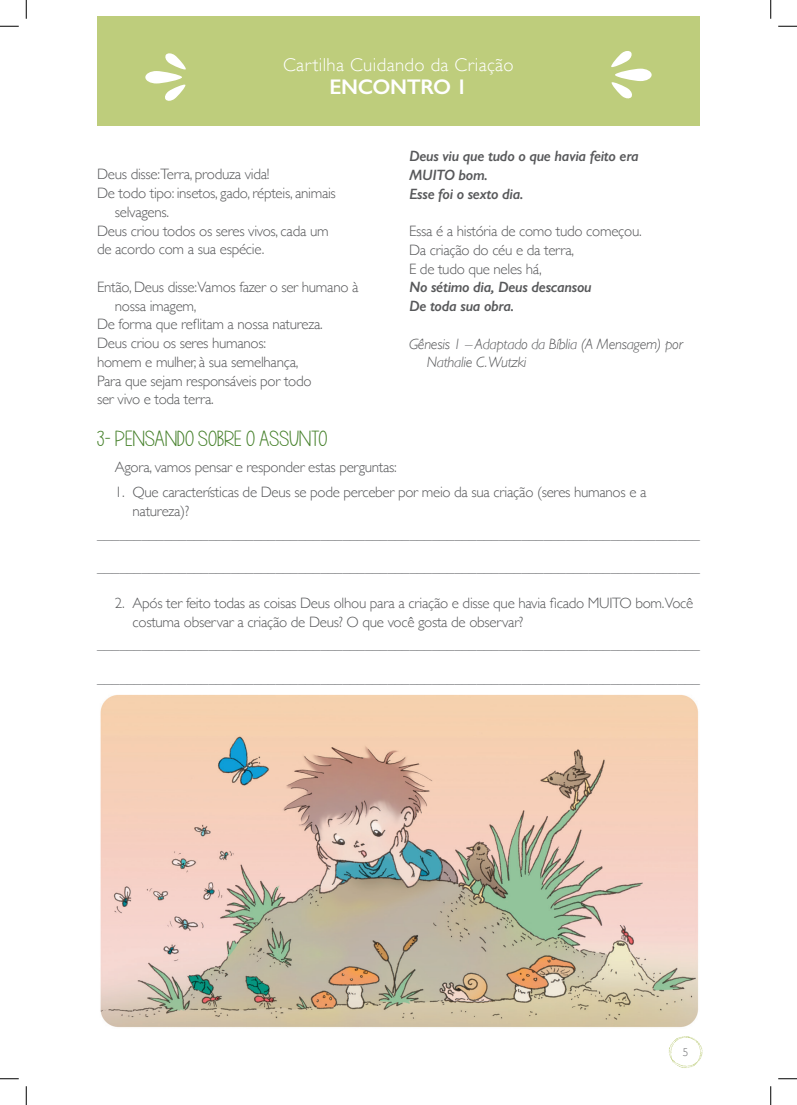
<style>
.page{position:relative;width:797px;height:1105px;background:#fff}
.page>*{position:absolute;margin:0;border:0;box-sizing:border-box;transform-origin:0 0}
.t1{font:22.5px "KG One More Night";letter-spacing:.03em;color:#45802a}
.t2{font:600 21.25px "Gill Sans";letter-spacing:-.02em;color:#fff}
.t3{font:300 18.75px "Gill Sans";letter-spacing:.02em;color:#fff}
.t4{font:300 15px/18.8px "Gill Sans";letter-spacing:-.02em;color:#57585a}
.t5{font:300 15px "Gill Sans";color:#808285}
.t6{font:italic 600 15px/18.8px "Gill Sans";letter-spacing:-.02em;color:#57585a}
.t7{font:italic 300 15px/18.8px "Gill Sans";letter-spacing:-.02em;color:#57585a}
.t8{font:300 11.25px "Gill Sans";color:#6c6d70}
</style>
<div class="page">
<div style="left:97px;top:16px;width:602px;height:109px;background:#becd7c"></div>
<svg style="left:145px;top:53px;width:41px;height:48px"></svg>
<svg style="left:611px;top:51px;width:40px;height:48px"></svg>
<svg style="left:668px;top:1036px;width:34px;height:32px"></svg>
<img style="left:100px;top:695px;width:599px;height:333px">
<svg style="left:0;top:25px;width:19px;height:2px"></svg>
<svg style="left:778px;top:25px;width:19px;height:2px"></svg>
<svg style="left:0;top:1078px;width:19px;height:1px"></svg>
<svg style="left:778px;top:1078px;width:19px;height:1px"></svg>
<svg style="left:25px;top:0;width:2px;height:19px"></svg>
<svg style="left:25px;top:1086px;width:2px;height:19px"></svg>
<svg style="left:770px;top:0;width:1px;height:19px"></svg>
<svg style="left:770px;top:1086px;width:1px;height:19px"></svg>
<p class="t3" style="left:283px;top:50px;width:232px">Cartilha Cuidando da Criação</p>
<h2 class="t2" style="left:329px;top:74px;width:139px">ENCONTRO 1</h2>
<p class="t4" style="left:97px;top:164px;width:174px">Deus disse:Terra, produza vida!</p>
<p class="t4" style="left:97px;top:183px;width:240px">De todo tipo: insetos, gado, répteis, animais</p>
<p class="t4" style="left:115px;top:202px;width:56px">selvagens.</p>
<p class="t4" style="left:97px;top:221px;width:233px">Deus criou todos os seres vivos, cada um</p>
<p class="t4" style="left:97px;top:239px;width:169px">de acordo com a sua espécie.</p>
<p class="t4" style="left:97px;top:277px;width:263px">Então, Deus disse:Vamos fazer o ser humano à</p>
<p class="t4" style="left:115px;top:296px;width:83px">nossa imagem,</p>
<p class="t4" style="left:97px;top:314px;width:227px">De forma que reflitam a nossa natureza.</p>
<p class="t4" style="left:97px;top:333px;width:170px">Deus criou os seres humanos:</p>
<p class="t4" style="left:97px;top:352px;width:203px">homem e mulher, à sua semelhança,</p>
<p class="t4" style="left:97px;top:371px;width:216px">Para que sejam responsáveis por todo</p>
<p class="t4" style="left:97px;top:389px;width:118px">ser vivo e toda terra.</p>
<p class="t6" style="left:409px;top:147px;width:231px">Deus viu que tudo o que havia feito era<br>MUITO bom.<br>Esse foi o sexto dia.</p>
<p class="t4" style="left:409px;top:221px;width:234px">Essa é a história de como tudo começou.<br>Da criação do céu e da terra,<br>E de tudo que neles há,</p>
<p class="t6" style="left:409px;top:278px;width:184px">No sétimo dia, Deus descansou<br>De toda sua obra.</p>
<p class="t7" style="left:427px;top:334px;width:257px;text-indent:-18px">Gênesis 1 – Adaptado da Bíblia (A Mensagem) por<br>Nathalie C.Wutzki</p>
<h1 class="t1" style="left:97px;top:427px;width:232px">3- PENSANDO SOBRE O ASSUNTO</h1>
<p class="t4" style="left:115px;top:456px;width:283px">Agora, vamos pensar e responder estas perguntas:</p>
<p class="t4" style="left:132px;top:482px;width:515px;text-indent:-18px">1. Que características de Deus se pode perceber por meio da sua criação (seres humanos e a natureza)?</p>
<p class="t5" style="left:97px;top:522px;width:604px">_________________________________________________________________________________</p>
<p class="t5" style="left:97px;top:555px;width:604px">_________________________________________________________________________________</p>
<p class="t4" style="left:132px;top:593px;width:562px;text-indent:-18px">2. Após ter feito todas as coisas Deus olhou para a criação e disse que havia ficado MUITO bom.Você costuma observar a criação de Deus? O que você gosta de observar?</p>
<p class="t5" style="left:97px;top:633px;width:604px">_________________________________________________________________________________</p>
<p class="t5" style="left:97px;top:666px;width:604px">_________________________________________________________________________________</p>
<p class="t8" style="left:682px;top:1043px;width:7px">5</p>
</div>
